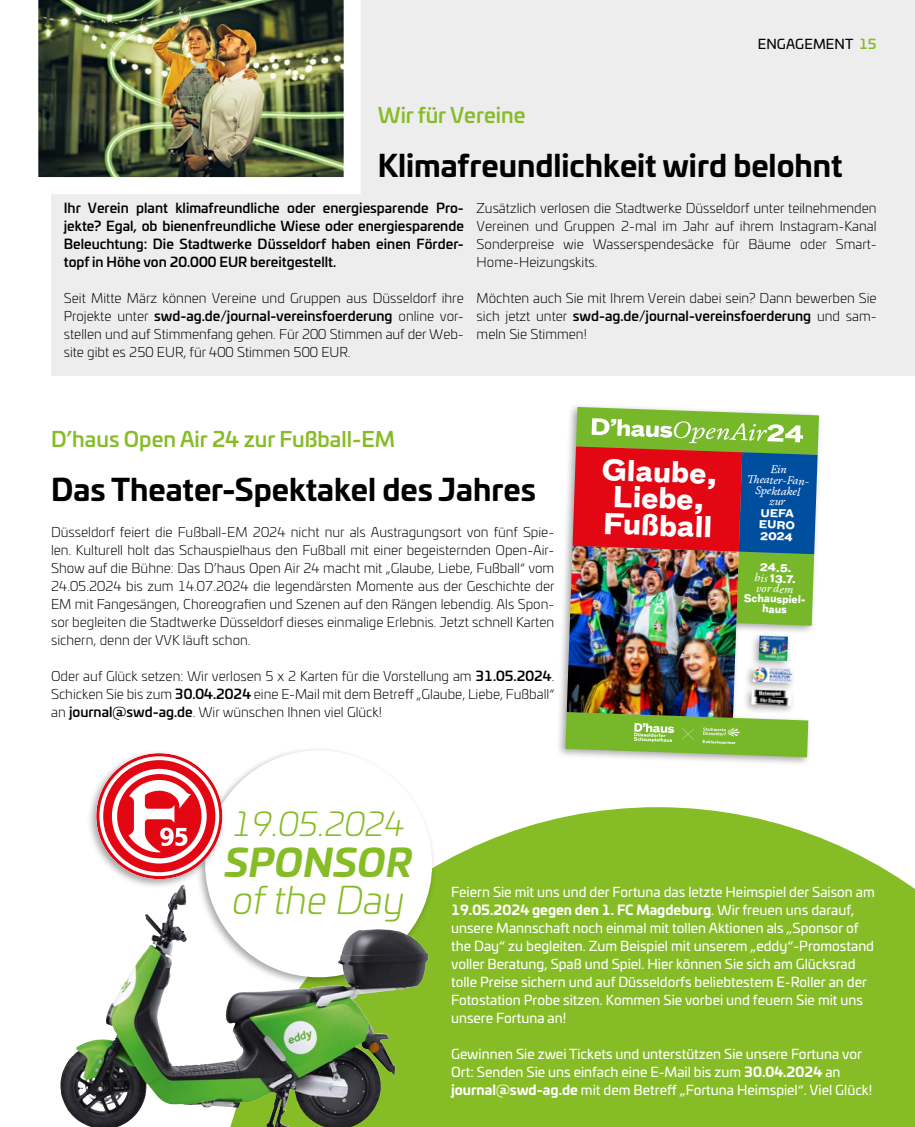
<style>
.page{position:relative;width:915px;height:1127px;background:#fff}
.page>*{position:absolute;margin:0;border:0;box-sizing:border-box;transform-origin:0 0}
.t1{font:italic 300 37.95px "Univiafor SWD";color:#86bc25}
.t2{font:italic 700 37.95px "Univiafor SWD";letter-spacing:.01em;color:#86bc25}
.t3{font:italic 300 33px "Univiafor SWD";color:#86bc25}
.t4{font:700 30px "Univiafor SWD";color:#000}
.t5{font:700 27.9px/26.8px "Bau Pro";color:#fff;text-align:center}
.t6{font:500 21px "Univiafor SWD";color:#86bc25}
.t7{font:300 13.5px/18px "Univiafor SWD";color:#000;text-align:justify}
.t8{font:13.5px/18px "Univiafor SWD";color:#fff}
.t9{font:500 13.5px/18px "Univiafor SWD";color:#000;text-align:justify}
.t10{font:13.5px "Univiafor SWD";letter-spacing:.01em;color:#000}
.t11{font:italic 11.55px/10.6px "FS Brabo";color:#fff;text-align:center}
.t12{font:700 10.5px/11.6px "Bau Pro";color:#fff;text-align:center}
.t13{font:700 10.5px/10.4px "Bau Pro";color:#fff;text-align:center;scale:.95 1}
.s1{font-weight:500;color:#86bc25}
.s2{font-weight:500}
.s3{font-family:"FS Brabo";font-weight:400;font-style:italic;font-size:11.55px}
.s4{font-weight:700}
</style>
<div class="page">
<div style="left:51px;top:0;width:863px;height:375px;background:#ededed"></div>
<div style="left:555px;top:403px;width:267px;height:364px;background:#000;opacity:.35"></div>
<svg style="left:565px;top:712px;width:243px;height:45px;background:#8bc04e"></svg>
<img style="left:752px;top:667px;width:39px;height:16px">
<img style="left:751px;top:689px;width:40px;height:17px">
<img style="left:758px;top:636px;width:29px;height:25px">
<img style="left:566px;top:546px;width:172px;height:172px">
<img style="left:572px;top:407px;width:246px;height:219px">
<svg style="left:213px;top:807px;width:701px;height:320px;background:#8ab939"></svg>
<div style="left:195px;top:746px;width:241px;height:241px;background:#000;opacity:.35"></div>
<div style="left:205px;top:750px;width:227px;height:227px;background:#fff;border-radius:50%"></div>
<img style="left:60px;top:889px;width:122px;height:238px">
<div style="left:86px;top:749px;width:140px;height:140px;background:#000;opacity:.35"></div>
<svg style="left:96px;top:753px;width:126px;height:126px"></svg>
<svg style="left:99px;top:756px;width:120px;height:120px"></svg>
<img style="left:38px;top:0;width:323px;height:194px">
<h3 class="t6" style="left:377px;top:99px;width:149px">Wir für Vereine</h3>
<p class="t10" style="left:757px;top:34px;width:120px">ENGAGEMENT <span class="s1">15</span></p>
<h3 class="t4" style="left:377px;top:142px;width:466px">Klimafreundlichkeit wird belohnt</h3>
<p class="t9" style="left:64px;top:198px;width:401px">Ihr Verein plant klimafreundliche oder energiesparende Pro&shy;jekte? Egal, ob bienenfreundliche Wiese oder energiesparende Beleuchtung: Die Stadtwerke Düsseldorf haben einen Förder&shy;topf in Höhe von 20.000 EUR bereitgestellt.</p>
<p class="t7" style="left:64px;top:288px;width:401px">Seit Mitte März können Vereine und Gruppen aus Düsseldorf ihre Projekte unter <span class="s2">swd-ag.de/journal-vereinsfoerderung</span> online vor&shy;stellen und auf Stimmenfang gehen. Für 200 Stimmen auf der Web&shy;site gibt es 250 EUR, für 400 Stimmen 500 EUR.</p>
<p class="t7" style="left:476px;top:198px;width:401px">Zusätzlich verlosen die Stadtwerke Düsseldorf unter teilnehmenden Vereinen und Gruppen 2-mal im Jahr auf ihrem Instagram-Kanal Sonderpreise wie Wasserspendesäcke für Bäume oder Smart-Home-Heizungskits.</p>
<p class="t7" style="left:476px;top:288px;width:401px">Möchten auch Sie mit Ihrem Verein dabei sein? Dann bewerben Sie sich jetzt unter <span class="s2">swd-ag.de/journal-vereinsfoerderung</span> und sam&shy;meln Sie Stimmen!</p>
<h3 class="t6" style="left:51px;top:423px;width:345px">D’haus Open Air 24 zur Fußball-EM</h3>
<h3 class="t4" style="left:51px;top:466px;width:486px">Das Theater-Spektakel des Jahres</h3>
<p class="t7" style="left:51px;top:522px;width:505px">Düsseldorf feiert die Fußball-EM 2024 nicht nur als Austragungsort von fünf Spie&shy;len. Kulturell holt das Schauspielhaus den Fußball mit einer begeisternden Open-Air-Show auf die Bühne: Das D’haus Open Air 24 macht mit „Glaube, Liebe, Fußball“ vom 24.05.2024 bis zum 14.07.2024 die legendärsten Momente aus der Geschichte der EM mit Fangesängen, Choreografien und Szenen auf den Rängen lebendig. Als Spon&shy;sor begleiten die Stadtwerke Düsseldorf dieses einmalige Erlebnis. Jetzt schnell Karten sichern, denn der VVK läuft schon.</p>
<p class="t7" style="left:51px;top:666px;width:504px">Oder auf Glück setzen: Wir verlosen 5 x 2 Karten für die Vorstellung am <span class="s2">31.05.2024</span>.<br>Schicken Sie bis zum <span class="s2">30.04.2024</span> eine E-Mail mit dem Betreff „Glaube, Liebe, Fußball“ an <span class="s2">journal@swd-ag.de</span>. Wir wünschen Ihnen viel Glück!</p>
<h3 class="t5" style="left:602px;top:454px;width:117px;rotate:2deg">Glaube,<br>Liebe,<br>Fußball</h3>
<p class="t11" style="left:748px;top:462px;width:65px;rotate:2deg">Ein<br>Th eater-Fan-<br>Spektakel zur</p>
<p class="t12" style="left:759px;top:506px;width:37px;text-align:justify;rotate:2deg">UEFA EURO 2024</p>
<p class="t12" style="left:755px;top:561px;width:43px;line-height:11.1px;rotate:2deg">24.5. <span class="s3">bis</span> 13.7.</p>
<p class="t11" style="left:756px;top:582px;width:39px;rotate:2deg">vor dem</p>
<p class="t13" style="left:743px;top:592px;width:67px;rotate:2deg">Schauspiel&shy;haus</p>
<h2 class="t3" style="left:232px;top:801px;width:174px">19.05.2024</h2>
<h1 class="t2" style="left:225px;top:833px;width:189px">SPONSOR</h1>
<h1 class="t1" style="left:232px;top:873px;width:174px">of the Day</h1>
<p class="t8" style="left:451px;top:882px;width:425px">Feiern Sie mit uns und der Fortuna das letzte Heimspiel der Saison am <span class="s4">19.05.2024 gegen den 1. FC Magdeburg</span>. Wir freuen uns darauf, unsere Mannschaft noch einmal mit tollen Aktionen als „Sponsor of the Day“ zu begleiten. Zum Beispiel mit unserem „eddy“-Promostand voller Beratung, Spaß und Spiel. Hier können Sie sich am Glücksrad tolle Preise sichern und auf Düsseldorfs beliebtestem E-Roller an der Fotostation Probe sitzen. Kommen Sie vorbei und feuern Sie mit uns unsere Fortuna an!</p>
<p class="t8" style="left:451px;top:1044px;width:422px">Gewinnen Sie zwei Tickets und unterstützen Sie unsere Fortuna vor<br>Ort: Senden Sie uns einfach eine E-Mail bis zum <span class="s4">30.04.2024</span> an <span class="s4">journal@swd-ag.de</span> mit dem Betreff „Fortuna Heimspiel“. Viel Glück!</p>
</div>
